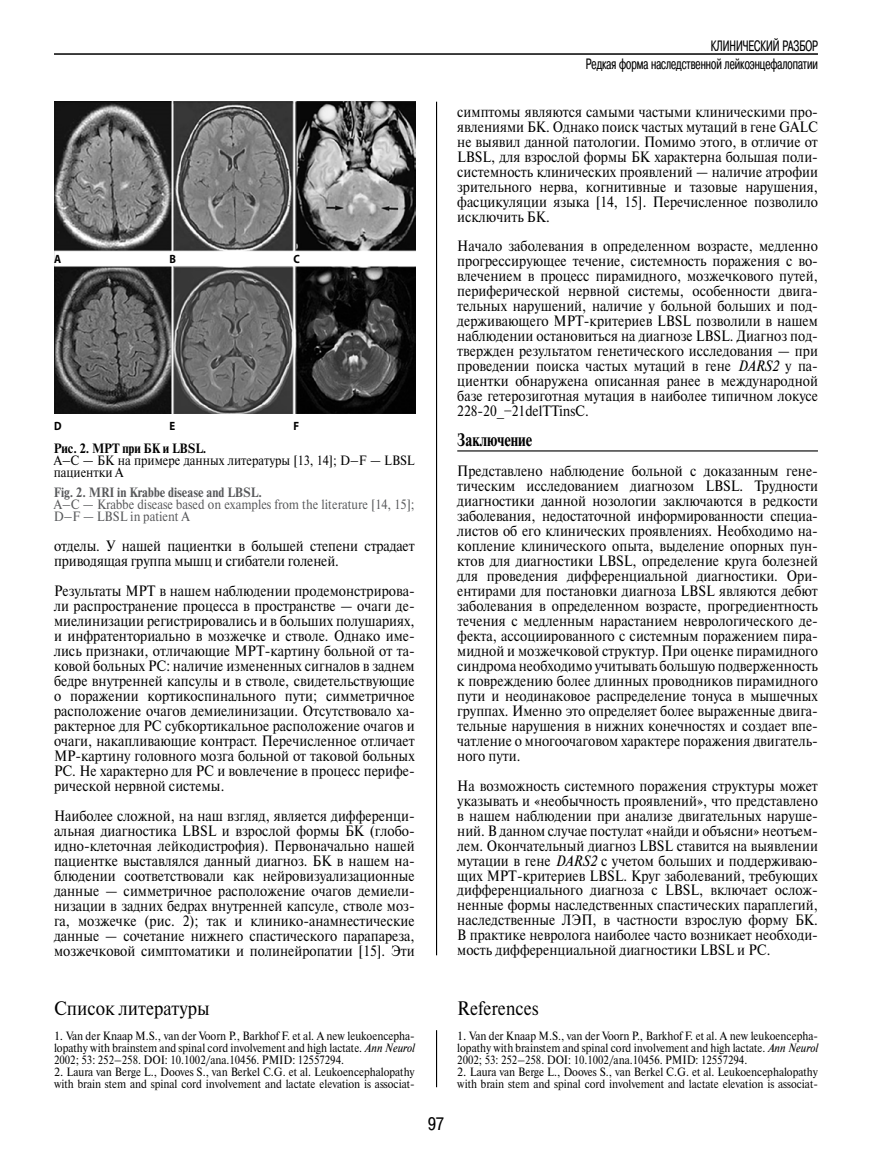
<style>
.page{position:relative;width:872px;height:1170px;background:#fff}
.page>*{position:absolute;margin:0;border:0;box-sizing:border-box;transform-origin:0 0}
.t1{font:19.5px "Newton C";color:#000;scale:.9 1}
.t2{font:700 18px "Newton C";color:#000;scale:.8 1}
.t3{font:18px "Pragmatica Cond C";color:#000}
.t4{font:15px/15px "Newton C";color:#000;text-align:justify;scale:.9 1}
.t5{font:15px/18px "Pragmatica Cond C";color:#000;text-align:right;scale:.8 1}
.t6{font:13.5px/12px "Newton C";color:#58595b;scale:.9 1}
.t7{font:13.5px/12px "Newton C";letter-spacing:-.005em;color:#000;scale:.9 1}
.t8{font:700 13.5px "Newton C";color:#58595b;scale:.9 1}
.t9{font:700 13.5px "Newton C";letter-spacing:-.005em;color:#000;scale:.9 1}
.t10{font:12px/12px "Newton C";color:#000;text-align:justify}
.t11{font:700 12px "Myriad Pro";color:#000;scale:.9 1}
.s1{font-style:italic}
.s2{font-family:"Times New Roman"}
</style>
<div class="page">
<hr style="left:54px;top:53px;width:764px;height:2px;background:#000">
<img style="left:54px;top:102px;width:361px;height:312px">
<hr style="left:436px;top:102px;width:1px;height:853px;background:#000">
<hr style="left:457px;top:450px;width:361px;height:1px;background:#000">
<hr style="left:436px;top:1030px;width:1px;height:57px;background:#000">
<p class="t11" style="left:54px;top:251px;width:9px">A</p>
<p class="t11" style="left:54px;top:417px;width:10px">D</p>
<p class="t11" style="left:169px;top:251px;width:9px">B</p>
<p class="t11" style="left:169px;top:417px;width:8px">E</p>
<p class="t11" style="left:293px;top:251px;width:9px">C</p>
<p class="t11" style="left:293px;top:417px;width:8px">F</p>
<p class="t9" style="left:54px;top:440px;width:171px">Рис. 2. МРТ при БК и LBSL.</p>
<p class="t7" style="left:54px;top:454px;width:402px">А–С — БК на примере данных литературы [13, 14]; D–F — LBSL пациентки А</p>
<p class="t8" style="left:54px;top:485px;width:233px">Fig. 2. MRI in Krabbe disease and LBSL.</p>
<p class="t6" style="left:54px;top:499px;width:402px">A–C — Krabbe disease based on examples from the literature [14, 15];<br>D–F — LBSL in patient A</p>
<p class="t4" style="left:54px;top:538px;width:402px">отделы. У нашей пациентки в большей степени страдает приводящая группа мышц и сгибатели голеней.</p>
<p class="t4" style="left:54px;top:583px;width:402px">Результаты МРТ в нашем наблюдении продемонстрирова&shy;ли распространение процесса в пространстве — очаги де&shy;миелинизации регистрировались и в больших полушариях, и инфратенториально в мозжечке и стволе. Однако име&shy;лись признаки, отличающие МРТ-картину больной от та&shy;ковой больных РС: наличие измененных сигналов в заднем бедре внутренней капсулы и в стволе, свидетельствующие о поражении кортикоспинального пути; симметричное расположение очагов демиелинизации. Отсутствовало ха&shy;рактерное для РС субкортикальное расположение очагов и очаги, накапливающие контраст. Перечисленное отличает МР-картину головного мозга больной от таковой больных РС. Не характерно для РС и вовлечение в процесс перифе&shy;рической нервной системы.</p>
<p class="t4" style="left:54px;top:808px;width:402px">Наиболее сложной, на наш взгляд, является дифференци&shy;альная диагностика LBSL и взрослой формы БК (глобо&shy;идно-клеточная лейкодистрофия). Первоначально нашей пациентке выставлялся данный диагноз. БК в нашем на&shy;блюдении соответствовали как нейровизуализационные данные — симметричное расположение очагов демиели&shy;низации в задних бедрах внутренней капсуле, стволе моз&shy;га, мозжечке (рис. 2); так и клинико-анамнестические данные — сочетание нижнего спастического парапареза, мозжечковой симптоматики и полинейропатии [15]. Эти</p>
<p class="t5" style="left:586px;top:36px;width:292px">КЛИНИЧЕСКИЙ РАЗБОР<br>Редкая форма наследственной лейкоэнцефалопатии</p>
<p class="t4" style="left:457px;top:104px;width:402px">симптомы являются самыми частыми клиническими про&shy;явлениями БК. Однако поиск частых мутаций в гене GALC не выявил данной патологии. Помимо этого, в отличие от LBSL, для взрослой формы БК характерна большая поли&shy;системность клинических проявлений — наличие атрофии зрительного нерва, когнитивные и тазовые нарушения, фасцикуляции языка [14, 15]. Перечисленное позволило исключить БК.</p>
<p class="t4" style="left:457px;top:239px;width:402px">Начало заболевания в определенном возрасте, медленно прогрессирующее течение, системность поражения с во&shy;влечением в процесс пирамидного, мозжечкового путей, периферической нервной системы, особенности двига&shy;тельных нарушений, наличие у больной больших и под&shy;держивающего МРТ-критериев LBSL позволили в нашем наблюдении остановиться на диагнозе LBSL. Диагноз под&shy;твержден результатом генетического исследования — при проведении поиска частых мутаций в гене <span class="s1">DARS2</span> у па&shy;циентки обнаружена описанная ранее в международной базе гетерозиготная мутация в наиболее типичном локусе 228-20_<span class="s2">−</span>21delTTinsC.</p>
<p class="t2" style="left:457px;top:430px;width:95px">Заключение</p>
<p class="t4" style="left:457px;top:463px;width:402px">Представлено наблюдение больной с доказанным гене&shy;тическим исследованием диагнозом LBSL. Трудности диагностики данной нозологии заключаются в редкости заболевания, недостаточной информированности специа&shy;листов об его клинических проявлениях. Необходимо на&shy;копление клинического опыта, выделение опорных пун&shy;ктов для диагностики LBSL, определение круга болезней для проведения дифференциальной диагностики. Ори&shy;ентирами для постановки диагноза LBSL являются дебют заболевания в определенном возрасте, прогредиентность течения с медленным нарастанием неврологического де&shy;фекта, ассоциированного с системным поражением пира&shy;мидной и мозжечковой структур. При оценке пирамидного синдрома необходимо учитывать большую подверженность к повреждению более длинных проводников пирамидного пути и неодинаковое распределение тонуса в мышечных группах. Именно это определяет более выраженные двига&shy;тельные нарушения в нижних конечностях и создает впе&shy;чатление о многоочаговом характере поражения двигатель&shy;ного пути.</p>
<p class="t4" style="left:457px;top:778px;width:402px">На возможность системного поражения структуры может указывать и «необычность проявлений», что представлено в нашем наблюдении при анализе двигательных наруше&shy;ний. В данном случае постулат «найди и объясни» неотъем&shy;лем. Окончательный диагноз LBSL ставится на выявлении мутации в гене <span class="s1">DARS2</span> с учетом больших и поддерживаю&shy;щих МРТ-критериев LBSL. Круг заболеваний, требующих дифференциального диагноза с LBSL, включает ослож&shy;ненные формы наследственных спастических параплегий, наследственные ЛЭП, в частности взрослую форму БК.<br>В практике невролога наиболее часто возникает необходи&shy;мость дифференциальной диагностики LBSL и РС.</p>
<h1 class="t1" style="left:54px;top:997px;width:174px">Список литературы</h1>
<h1 class="t1" style="left:457px;top:997px;width:92px">References</h1>
<p class="t10" style="left:54px;top:1029px;width:362px">1. Van der Knaap M.S., van der Voorn P., Barkhof F. et al. A new leukoencepha&shy;lopathy with brainstem and spinal cord involvement and high lactate. <span class="s1">Ann Neurol </span>2002; 53: 252–258. DOI: 10.1002/ana.10456. PMID: 12557294.</p>
<p class="t10" style="left:54px;top:1065px;width:362px">2. Laura van Berge L., Dooves S., van Berkel C.G. et al. Leukoencephalopathy with brain stem and spinal cord involvement and lactate elevation is associat-</p>
<p class="t10" style="left:457px;top:1029px;width:362px">1. Van der Knaap M.S., van der Voorn P., Barkhof F. et al. A new leukoencepha&shy;lopathy with brainstem and spinal cord involvement and high lactate. <span class="s1">Ann Neurol </span>2002; 53: 252–258. DOI: 10.1002/ana.10456. PMID: 12557294.</p>
<p class="t10" style="left:457px;top:1065px;width:362px">2. Laura van Berge L., Dooves S., van Berkel C.G. et al. Leukoencephalopathy with brain stem and spinal cord involvement and lactate elevation is associat-</p>
<p class="t3" style="left:428px;top:1113px;width:17px">97</p>
</div>
